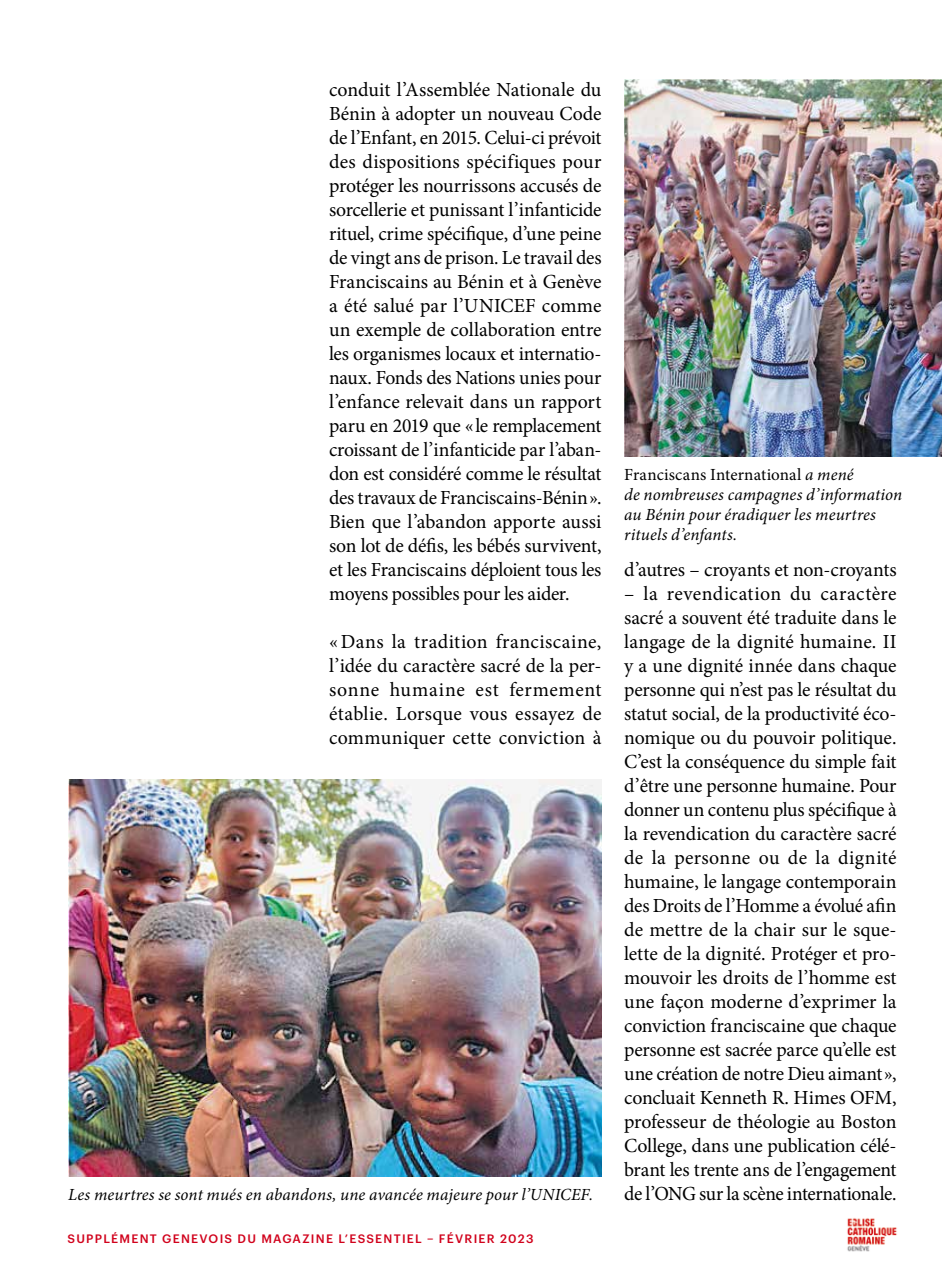
<style>
.page{position:relative;width:942px;height:1276px;background:#fff}
.page>*{position:absolute;margin:0;border:0;box-sizing:border-box;transform-origin:0 0}
.t1{font:20px/24px "Minion Pro";letter-spacing:-.01em;color:#000;text-align:justify}
.t2{font:italic 17px/20px "Minion Pro";letter-spacing:.005em;color:#000}
.t3{font:500 12px "Graphik";letter-spacing:.105em;color:#d1021c}
.s1{font-style:normal}
</style>
<div class="page">
<img style="left:847px;top:1218px;width:50px;height:34px">
<img style="left:624px;top:79px;width:317px;height:377px">
<img style="left:68px;top:779px;width:533px;height:397px">
<p class="t1" style="left:329px;top:78px;width:274px">conduit l’Assemblée Nationale du Bénin à adopter un nouveau Code de l’Enfant, en 2015. Celui-ci prévoit des dispositions spécifiques pour protéger les nourrissons accusés de sorcellerie et punissant l’infanticide rituel, crime spécifique, d’une peine de vingt ans de prison. Le travail des Franciscains au Bénin et à Genève a été salué par l’UNICEF comme un exemple de collaboration entre les organismes locaux et internatio&shy;naux. Fonds des Nations unies pour l’enfance relevait dans un rapport paru en 2019 que «le remplacement croissant de l’infanticide par l’aban&shy;don est considéré comme le résultat des travaux de Franciscains-Bénin».<br>Bien que l’abandon apporte aussi son lot de défis, les bébés survivent, et les Franciscains déploient tous les moyens possibles pour les aider.</p>
<p class="t1" style="left:329px;top:630px;width:274px">« Dans la tradition franciscaine, l’idée du caractère sacré de la per&shy;sonne humaine est fermement établie. Lorsque vous essayez de communiquer cette conviction à</p>
<p class="t2" style="left:624px;top:465px;width:279px"><span class="s1">Franciscans International</span> a mené<br>de nombreuses campagnes d’information au Bénin pour éradiquer les meurtres rituels d’enfants.</p>
<p class="t1" style="left:624px;top:558px;width:274px">d’autres – croyants et non-croyants</p>
<p class="t1" style="left:624px;top:582px;width:274px">– la revendication du caractère sacré a souvent été traduite dans le langage de la dignité humaine. II y a une dignité innée dans chaque personne qui n’est pas le résultat du statut social, de la productivité éco&shy;nomique ou du pouvoir politique.<br>C’est la conséquence du simple fait d’être une personne humaine. Pour donner un contenu plus spécifique à la revendication du caractère sacré de la personne ou de la dignité humaine, le langage contemporain des Droits de l’Homme a évolué afin de mettre de la chair sur le sque&shy;lette de la dignité. Protéger et pro&shy;mouvoir les droits de l’homme est une façon moderne d’exprimer la conviction franciscaine que chaque personne est sacrée parce qu’elle est une création de notre Dieu aimant», concluait Kenneth R. Himes OFM, professeur de théologie au Boston College, dans une publication célé&shy;brant les trente ans de l’engagement</p>
<p class="t2" style="left:68px;top:1185px;width:526px">Les meurtres se sont mués en abandons, une avancée majeure pour l’UNICEF.</p>
<p class="t1" style="left:624px;top:1182px;width:274px">de l’ONG sur la scène internationale.</p>
<p class="t3" style="left:67px;top:1229px;width:467px">SUPPLÉMENT GENEVOIS DU MAGAZINE L’ESSENTIEL – FÉVRIER 2023</p>
</div>
